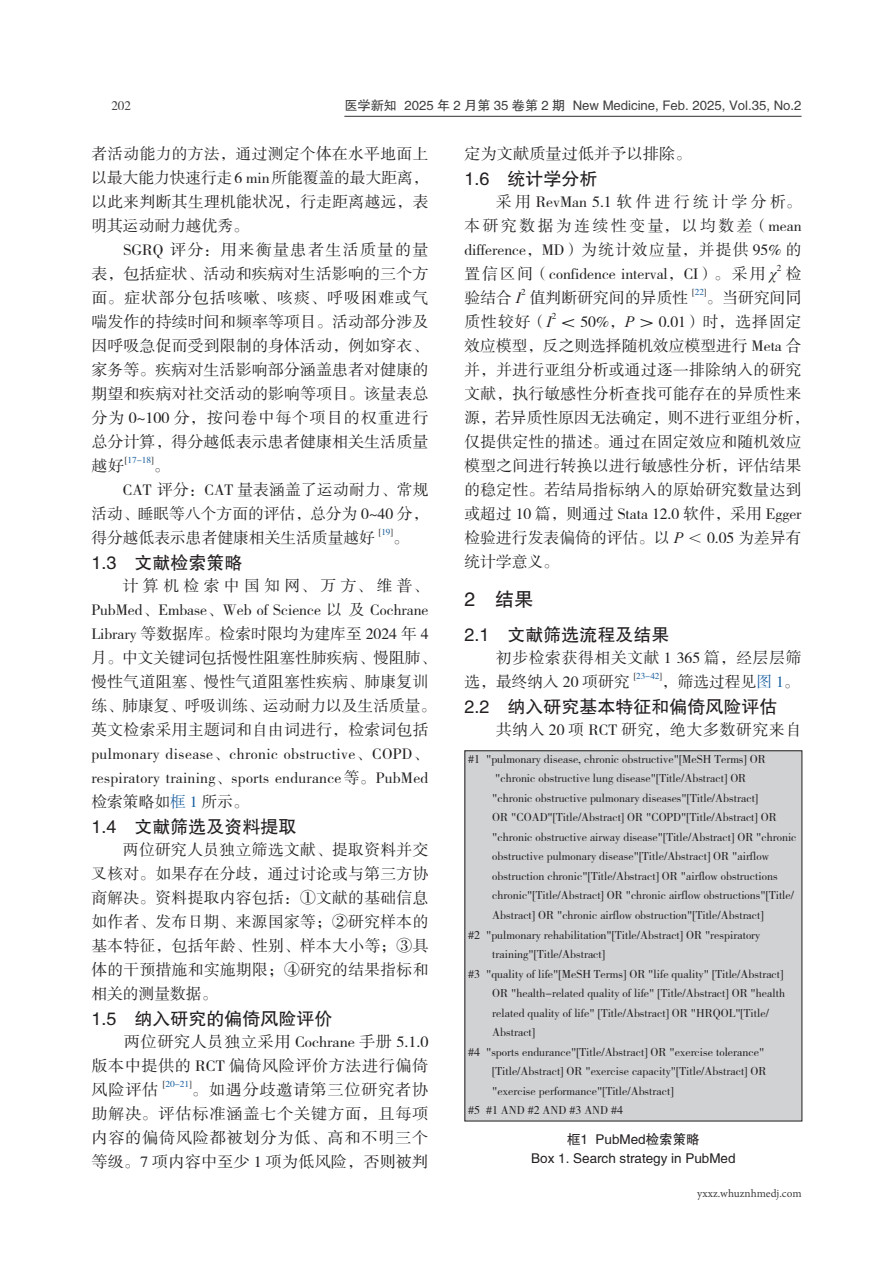
<style>
.page{position:relative;width:893px;height:1263px;background:#fff}
.page>*{position:absolute;margin:0;border:0;box-sizing:border-box;transform-origin:0 0}
._12_正文一级标题{font:19.5px "FZHTK GBK1 0";color:#231f20}
._13_正文二级标题{font:18px "FZHTK GBK1 0";color:#231f20}
._11_正文{font:15.75px/24px "FZSSK GBK1 0";letter-spacing:.015em;color:#231f20;text-align:justify}
._11_正文-2{font:15.75px/24px "FZSSK GBK1 0";letter-spacing:.045em;color:#231f20}
._11_正文-3{font:15.75px "FZSSK GBK1 0";letter-spacing:.05em;color:#231f20}
._15_图表名{font:13.5px "FZHTK GBK1 0";color:#231f20}
.t1{font:13.2px "FZHTK GBK1 0";color:#3e3e3f}
.t2{font:13.2px "FZSSK GBK1 0";color:#3e3e3f}
._15_1_图表内容{font:12px/19.5px "FZSSK GBK1 0";color:#231f20}
.t3{font:11.25px "Minion Pro";color:#3e3e3f}
._11_正文-4{font:9.15px "FZSSK GBK1 0";color:#175d9e}
._11_正文-5{font:9.15px "FZSSK GBK1 0";color:#231f20}
.s1{color:#231f20}
.s2{color:#175d9e}
.s3{font-family:"Times New Roman";font-style:italic}
.s4{font-family:"Adobe Song Std";font-weight:300}
</style>
<div class="page">
<hr style="left:344px;top:116px;width:457px;height:1px;background:#3e3e3f">
<div style="left:465px;top:751px;width:337px;height:370px;background:#d1d2d4"></div>
<p class="t2" style="left:111px;top:98px;width:21px">202</p>
<p class="t1" style="left:344px;top:98px;width:459px">医学新知 2025 年 2 月第 35 卷第 2 期 New Medicine, Feb. 2025, Vol.35, No.2</p>
<p class="_11_正文" style="left:91px;top:142px;width:339px">者活动能力的方法，通过测定个体在水平地面上以最大能力快速行走6 min所能覆盖的最大距离，以此来判断其生理机能状况，行走距离越远，表明其运动耐力越优秀。</p>
<p class="_11_正文" style="left:91px;top:238px;width:339px;text-indent:32px">SGRQ 评分：用来衡量患者生活质量的量表，包括症状、活动和疾病对生活影响的三个方面。症状部分包括咳嗽、咳痰、呼吸困难或气喘发作的持续时间和频率等项目。活动部分涉及因呼吸急促而受到限制的身体活动，例如穿衣、家务等。疾病对生活影响部分涵盖患者对健康的期望和疾病对社交活动的影响等项目。该量表总分为 0~100 分，按问卷中每个项目的权重进行总分计算，得分越低表示患者健康相关生活质量越好</p>
<p class="_11_正文-4" style="left:125px;top:455px;width:30px"><span class="s1">[</span>17-18<span class="s1">]</span></p>
<p class="_11_正文" style="left:154px;top:454px;width:18px">。</p>
<p class="_11_正文" style="left:91px;top:478px;width:339px;text-indent:32px">CAT 评分：CAT 量表涵盖了运动耐力、常规活动、睡眠等八个方面的评估，总分为 0~40 分，得分越低表示患者健康相关生活质量越好</p>
<p class="_11_正文-5" style="left:379px;top:527px;width:16px">[<span class="s2">19</span>]</p>
<p class="_11_正文" style="left:393px;top:526px;width:17px">。</p>
<p class="_13_正文二级标题" style="left:91px;top:553px;width:152px">1.3 文献检索策略</p>
<p class="_11_正文" style="left:91px;top:574px;width:346px;text-align:left;text-indent:32px">计算机检索中国知网、万方、维普、<br>PubMed、Embase、Web of Science 以及 Cochrane<br>Library 等数据库。检索时限均为建库至 2024 年 4月。中文关键词包括慢性阻塞性肺疾病、慢阻肺、慢性气道阻塞、慢性气道阻塞性疾病、肺康复训练、肺康复、呼吸训练、运动耐力以及生活质量。英文检索采用主题词和自由词进行，检索词包括pulmonary disease、chronic obstructive、COPD、respiratory training、sports endurance 等。PubMed检索策略如<span class="s2">框 1</span> 所示。</p>
<p class="_13_正文二级标题" style="left:91px;top:817px;width:206px">1.4 文献筛选及资料提取</p>
<p class="_11_正文" style="left:91px;top:838px;width:339px;text-indent:32px">两位研究人员独立筛选文献、提取资料并交叉核对。如果存在分歧，通过讨论或与第三方协商解决。资料提取内容包括：①文献的基础信息如作者、发布日期、来源国家等；②研究样本的基本特征，包括年龄、性别、样本大小等；③具体的干预措施和实施期限；④研究的结果指标和相关的测量数据。</p>
<p class="_13_正文二级标题" style="left:91px;top:1009px;width:242px">1.5 纳入研究的偏倚风险评价</p>
<p class="_11_正文" style="left:91px;top:1030px;width:339px;text-indent:32px">两位研究人员独立采用 Cochrane 手册 5.1.0版本中提供的 RCT 偏倚风险评价方法进行偏倚风险评估</p>
<p class="_11_正文-4" style="left:163px;top:1079px;width:31px"><span class="s1">[</span>20-21<span class="s1">]</span></p>
<p class="_11_正文" style="left:91px;top:1078px;width:339px;text-indent:100px">。如遇分歧邀请第三位研究者协助解决。评估标准涵盖七个关键方面，且每项内容的偏倚风险都被划分为低、高和不明三个等级。7 项内容中至少 1 项为低风险，否则被判</p>
<p class="_11_正文" style="left:464px;top:142px;width:229px">定为文献质量过低并予以排除。</p>
<p class="_13_正文二级标题" style="left:464px;top:169px;width:134px">1.6 统计学分析</p>
<p class="_11_正文" style="left:464px;top:190px;width:339px;text-indent:32px">采用RevMan 5.1软件进行统计学分析。本研究数据为连续性变量，以均数差（mean difference，MD）为统计效应量，并提供 95% 的置信区间（confidence interval，CI）。采用 <span class="s3">χ</span></p>
<p class="_11_正文-5" style="left:777px;top:263px;width:6px">2</p>
<p class="_11_正文" style="left:786px;top:262px;width:17px">检</p>
<p class="_11_正文" style="left:464px;top:286px;width:58px">验结合 <span class="s3">I</span></p>
<p class="_11_正文-5" style="left:521px;top:287px;width:6px">2</p>
<p class="_11_正文" style="left:530px;top:286px;width:160px">值判断研究间的异质性</p>
<p class="_11_正文-5" style="left:692px;top:287px;width:16px">[<span class="s2">22</span>]</p>
<p class="_11_正文" style="left:706px;top:286px;width:97px">。当研究间同</p>
<p class="_11_正文" style="left:464px;top:310px;width:89px">质性较好（<span class="s3">I</span></p>
<p class="_11_正文-5" style="left:552px;top:311px;width:6px">2</p>
<p class="_11_正文" style="left:464px;top:310px;width:346px;text-align:left;text-indent:96px">＜ 50%，<span class="s3">P</span> ＞ 0.01）时，选择固定效应模型，反之则选择随机效应模型进行 Meta 合并，并进行亚组分析或通过逐一排除纳入的研究文献，执行敏感性分析查找可能存在的异质性来源，若异质性原因无法确定，则不进行亚组分析，仅提供定性的描述。通过在固定效应和随机效应模型之间进行转换以进行敏感性分析，评估结果的稳定性。若结局指标纳入的原始研究数量达到或超过 10 篇，则通过 Stata 12.0 软件，采用 Egger检验进行发表偏倚的评估。以 <span class="s3">P</span> <span class="s4">＜</span> 0.05 为差异有统计学意义。</p>
<p class="_12_正文一级标题" style="left:464px;top:589px;width:71px">2 结果</p>
<p class="_13_正文二级标题" style="left:464px;top:625px;width:206px">2.1 文献筛选流程及结果</p>
<p class="_11_正文-2" style="left:464px;top:646px;width:339px;text-indent:32px">初步检索获得相关文献 1 365 篇，经层层筛选，最终纳入 20 项研究</p>
<p class="_11_正文-4" style="left:634px;top:671px;width:30px"><span class="s1">[</span>23-42<span class="s1">]</span></p>
<p class="_11_正文" style="left:662px;top:670px;width:139px">，筛选过程见<span class="s2">图 1</span>。</p>
<p class="_13_正文二级标题" style="left:464px;top:697px;width:314px">2.2 纳入研究基本特征和偏倚风险评估</p>
<p class="_11_正文-3" style="left:496px;top:721px;width:307px">共纳入 20 项 RCT 研究，绝大多数研究来自</p>
<p class="_15_1_图表内容" style="left:468px;top:750px;width:299px">#1 "pulmonary disease, chronic obstructive"[MeSH Terms] OR</p>
<p class="_15_1_图表内容" style="left:492px;top:769px;width:306px">"chronic obstructive lung disease"[Title/Abstract] OR<br>"chronic obstructive pulmonary diseases"[Title/Abstract]<br>OR "COAD"[Title/Abstract] OR "COPD"[Title/Abstract] OR "chronic obstructive airway disease"[Title/Abstract] OR "chronic obstructive pulmonary disease"[Title/Abstract] OR "airflow obstruction chronic"[Title/Abstract] OR "airflow obstructions chronic"[Title/Abstract] OR "chronic airflow obstructions"[Title/ Abstract] OR "chronic airflow obstruction"[Title/Abstract]</p>
<p class="_15_1_图表内容" style="left:468px;top:925px;width:294px">#2 "pulmonary rehabilitation"[Title/Abstract] OR "respiratory</p>
<p class="_15_1_图表内容" style="left:492px;top:945px;width:114px">training"[Title/Abstract]</p>
<p class="_15_1_图表内容" style="left:468px;top:964px;width:317px">#3 "quality of life"[MeSH Terms] OR "life quality" [Title/Abstract]</p>
<p class="_15_1_图表内容" style="left:492px;top:984px;width:294px">OR "health-related quality of life" [Title/Abstract] OR "health related quality of life" [Title/Abstract] OR "HRQOL"[Title/<br>Abstract]</p>
<p class="_15_1_图表内容" style="left:468px;top:1042px;width:298px">#4 "sports endurance"[Title/Abstract] OR "exercise tolerance"</p>
<p class="_15_1_图表内容" style="left:492px;top:1062px;width:276px">[Title/Abstract] OR "exercise capacity"[Title/Abstract] OR "exercise performance"[Title/Abstract]</p>
<p class="_15_1_图表内容" style="left:468px;top:1101px;width:156px">#5 #1 AND #2 AND #3 AND #4</p>
<p class="_15_图表名" style="left:567px;top:1132px;width:134px">框1 PubMed检索策略</p>
<p class="_15_图表名" style="left:531px;top:1151px;width:206px">Box 1. Search strategy in PubMed</p>
<p class="t3" style="left:697px;top:1185px;width:106px">yxxz.whuznhmedj.com</p>
</div>
